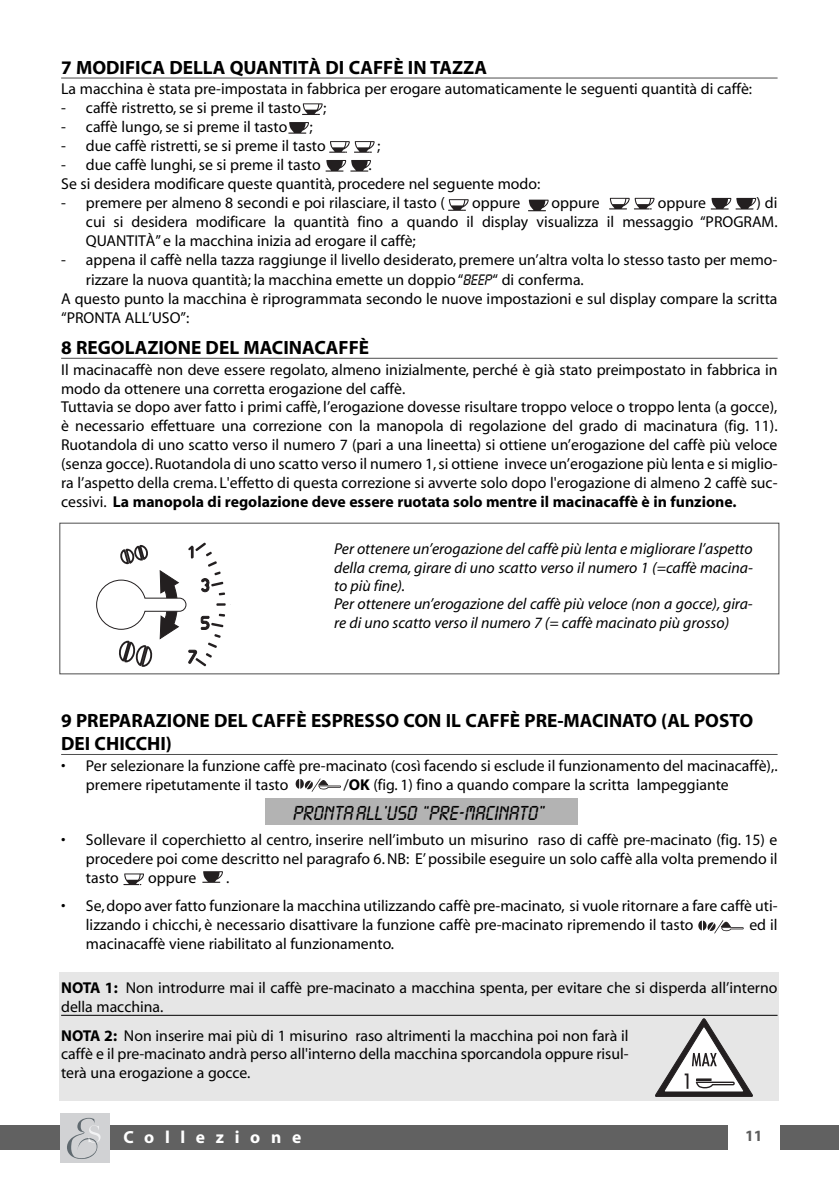
<style>
.page{position:relative;width:839px;height:1185px;background:#fff}
.page>*{position:absolute;margin:0;border:0;box-sizing:border-box;transform-origin:0 0}
.t1{font:21px "Lcd Plain";color:#000}
.t2{font:700 19.25px/23.1px "Myriad";color:#000}
.t3{font:700 17.5px "Myriad";letter-spacing:.61em;color:#fff}
.t4{font:15.75px/18.9px "Myriad";color:#000}
.t5{font:italic 15.75px/18.4px "Myriad";color:#000}
.t6{font:700 15.75px "Myriad";color:#5e5e5e}
.s1{font-family:"Lcd Plain"}
.s2{font-weight:700}
</style>
<div class="page">
<div style="left:59px;top:972px;width:719px;height:128px;background:#e6e6e6"></div>
<div style="left:265px;top:798px;width:312px;height:27px;background:#b3b3b3"></div>
<div style="left:59px;top:523px;width:720px;height:151px;border:1px solid #4d4d4d"></div>
<div style="left:10px;top:1125px;width:828px;height:25px;background:#616161"></div>
<div style="left:60px;top:1113px;width:49px;height:50px;background:#d1d2d4"></div>
<svg style="left:67px;top:1118px;width:33px;height:41px"></svg>
<div style="left:728px;top:1112px;width:51px;height:50px;background:#fff"></div>
<hr style="left:61px;top:78px;width:716px;height:1px;background:#4d4d4d">
<hr style="left:61px;top:358px;width:716px;height:1px;background:#4d4d4d">
<hr style="left:61px;top:754px;width:716px;height:1px;background:#4d4d4d">
<hr style="left:61px;top:1015px;width:716px;height:1px;background:#000">
<div style="left:0;top:1125px;width:10px;height:25px;background:#616161"></div>
<svg style="left:302px;top:103px;width:20px;height:12px"></svg>
<svg style="left:288px;top:122px;width:21px;height:12px"></svg>
<svg style="left:448px;top:199px;width:20px;height:12px"></svg>
<svg style="left:528px;top:200px;width:20px;height:11px"></svg>
<svg style="left:96px;top:542px;width:135px;height:132px"></svg>
<svg style="left:329px;top:141px;width:45px;height:12px"></svg>
<svg style="left:325px;top:160px;width:46px;height:12px"></svg>
<svg style="left:609px;top:198px;width:45px;height:11px"></svg>
<svg style="left:710px;top:198px;width:45px;height:12px"></svg>
<svg style="left:295px;top:778px;width:46px;height:14px"></svg>
<svg style="left:123px;top:873px;width:21px;height:12px"></svg>
<svg style="left:202px;top:871px;width:21px;height:12px"></svg>
<svg style="left:698px;top:920px;width:45px;height:13px"></svg>
<svg style="left:655px;top:1018px;width:97px;height:79px"></svg>
<p class="t2" style="left:61px;top:57px;width:427px">7 MODIFICA DELLA QUANTITÀ DI CAFFÈ IN TAZZA</p>
<p class="t4" style="left:61px;top:81px;width:692px">La macchina è stata pre-impostata in fabbrica per erogare automaticamente le seguenti quantità di caffè:</p>
<p class="t4" style="left:61px;top:100px;width:241px">- caffè ristretto, se si preme il tasto</p>
<p class="t4" style="left:323px;top:100px;width:5px">;</p>
<p class="t4" style="left:61px;top:119px;width:227px">- caffè lungo, se si preme il tasto</p>
<p class="t4" style="left:309px;top:119px;width:5px">;</p>
<p class="t4" style="left:61px;top:138px;width:266px">- due caffè ristretti, se si preme il tasto</p>
<p class="t4" style="left:377px;top:138px;width:5px">;</p>
<p class="t4" style="left:61px;top:157px;width:261px">- due caffè lunghi, se si preme il tasto</p>
<p class="t4" style="left:61px;top:157px;width:480px;text-indent:307px">.<br>Se si desidera modificare queste quantità, procedere nel seguente modo:</p>
<p class="t4" style="left:61px;top:194px;width:385px">- premere per almeno 8 secondi e poi rilasciare, il tasto (</p>
<p class="t4" style="left:472px;top:194px;width:50px">oppure</p>
<p class="t4" style="left:551px;top:194px;width:50px">oppure</p>
<p class="t4" style="left:657px;top:194px;width:50px">oppure</p>
<p class="t4" style="left:86px;top:194px;width:693px;text-align:justify;text-indent:670px">) di cui si desidera modificare la quantità fino a quando il display visualizza il messaggio “PROGRAM.<br>QUANTITÀ” e la macchina inizia ad erogare il caffè;</p>
<p class="t4" style="left:86px;top:250px;width:692px;line-height:20.8px;text-indent:-25px">- appena il caffè nella tazza raggiunge il livello desiderato, premere un’altra volta lo stesso tasto per memo&shy;rizzare la nuova quantità; la macchina emette un doppio “<span class="s1">BEEP</span>“ di conferma.</p>
<p class="t4" style="left:61px;top:290px;width:717px">A questo punto la macchina è riprogrammata secondo le nuove impostazioni e sul display compare la scritta “PRONTA ALL’USO”:</p>
<p class="t2" style="left:61px;top:337px;width:309px">8 REGOLAZIONE DEL MACINACAFFÈ</p>
<p class="t4" style="left:61px;top:361px;width:717px">Il macinacaffè non deve essere regolato, almeno inizialmente, perché è già stato preimpostato in fabbrica in modo da ottenere una corretta erogazione del caffè.<br>Tuttavia se dopo aver fatto i primi caffè, l’erogazione dovesse risultare troppo veloce o troppo lenta (a gocce), è necessario effettuare una correzione con la manopola di regolazione del grado di macinatura (fig. 11).<br>Ruotandola di uno scatto verso il numero 7 (pari a una lineetta) si ottiene un’erogazione del caffè più veloce (senza gocce). Ruotandola di uno scatto verso il numero 1, si ottiene invece un’erogazione più lenta e si miglio&shy;ra l’aspetto della crema. L'effetto di questa correzione si avverte solo dopo l'erogazione di almeno 2 caffè suc&shy;cessivi. <span class="s2">La manopola di regolazione deve essere ruotata solo mentre il macinacaffè è in funzione.</span></p>
<p class="t5" style="left:334px;top:541px;width:420px">Per ottenere un’erogazione del caffè più lenta e migliorare l’aspetto della crema, girare di uno scatto verso il numero 1 (=caffè macina&shy;to più fine).<br>Per ottenere un’erogazione del caffè più veloce (non a gocce), gira&shy;re di uno scatto verso il numero 7 (= caffè macinato più grosso)</p>
<p class="t2" style="left:61px;top:711px;width:693px">9 PREPARAZIONE DEL CAFFÈ ESPRESSO CON IL CAFFÈ PRE-MACINATO (AL POSTO<br>DEI CHICCHI)</p>
<p class="t4" style="left:86px;top:757px;width:693px;text-indent:-25px">• Per selezionare la funzione caffè pre-macinato (così facendo si esclude il funzionamento del macinacaffè),. premere ripetutamente il tasto</p>
<p class="t4" style="left:343px;top:776px;width:386px">/<span class="s2">OK</span> (fig. 1) fino a quando compare la scritta lampeggiante</p>
<h1 class="t1" style="left:293px;top:800px;width:253px">PRONTA ALL’USO “PRE-MACINATO”</h1>
<p class="t4" style="left:86px;top:831px;width:692px;text-align:justify;text-indent:-25px">• Sollevare il coperchietto al centro, inserire nell’imbuto un misurino raso di caffè pre-macinato (fig. 15) e procedere poi come descritto nel paragrafo 6. NB: E’ possibile eseguire un solo caffè alla volta premendo il tasto</p>
<p class="t4" style="left:148px;top:869px;width:50px">oppure</p>
<p class="t4" style="left:226px;top:869px;width:5px">.</p>
<p class="t4" style="left:86px;top:898px;width:692px;text-indent:-25px">• Se,dopo aver fatto funzionare la macchina utilizzando caffè pre-macinato, si vuole ritornare a fare caffè uti&shy;lizzando i chicchi, è necessario disattivare la funzione caffè pre-macinato ripremendo il tasto</p>
<p class="t4" style="left:749px;top:917px;width:30px">ed il</p>
<p class="t4" style="left:86px;top:935px;width:309px">macinacaffè viene riabilitato al funzionamento.</p>
<p class="t4" style="left:61px;top:979px;width:717px"><span class="s2">NOTA 1:</span> Non introdurre mai il caffè pre-macinato a macchina spenta, per evitare che si disperda all’interno della macchina.</p>
<p class="t4" style="left:61px;top:1027px;width:569px;text-align:justify"><span class="s2">NOTA 2:</span> Non inserire mai più di 1 misurino raso altrimenti la macchina poi non farà il caffè e il pre-macinato andrà perso all'interno della macchina sporcandola oppure risul&shy;terà una erogazione a gocce.</p>
<p class="t3" style="left:123px;top:1131px;width:179px">Collezione</p>
<p class="t6" style="left:744px;top:1130px;width:19px">11</p>
</div>
